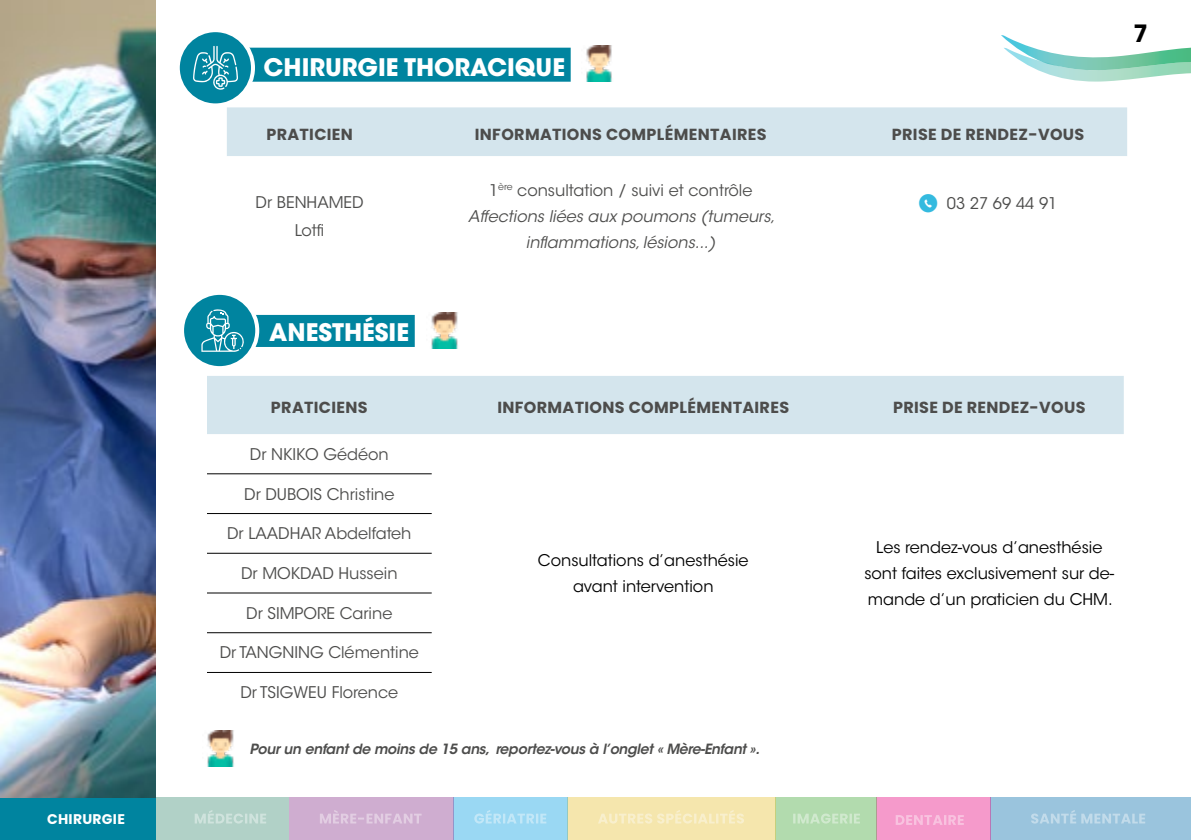
<style>
.page{position:relative;width:1191px;height:840px;background:#fff}
.page>*{position:absolute;margin:0;border:0;box-sizing:border-box;transform-origin:0 0}
.t1{font:700 24px "ITC Avant Garde Std";color:#fff}
.t2{font:700 24px "Poppins";color:#000}
.t3{font:16px/28px "ITC Avant Garde Std";color:#4d4d4c;text-align:center}
.t4{font:16px/26px "ITC Avant Garde Std";color:#000;text-align:center}
.t5{font:700 16px "Poppins";letter-spacing:.02em;color:#4d4d4c}
.t6{font:italic 16px/26px "ITC Avant Garde Std";color:#4d4d4c;text-align:center}
.t7{font:italic 600 14px "ITC Avant Garde Std";letter-spacing:-.02em;color:#4d4d4c}
.t8{font:700 14px "Poppins";letter-spacing:.02em;color:#fff}
.s1{font-style:normal}
.s2{font-family:"Social Media Circled";font-size:18px;color:#34badf}
</style>
<div class="page">
<div style="left:990px;top:797px;width:201px;height:42px;background:#9ac4dd"></div>
<div style="left:876px;top:797px;width:115px;height:42px;background:#f59acb"></div>
<svg style="left:895px;top:815px;width:68px;height:9px"></svg>
<svg style="left:1031px;top:810px;width:114px;height:13px"></svg>
<div style="left:775px;top:797px;width:101px;height:42px;background:#b2dbae"></div>
<svg style="left:793px;top:813px;width:67px;height:10px"></svg>
<div style="left:567px;top:797px;width:208px;height:42px;background:#f5e6ad"></div>
<svg style="left:598px;top:810px;width:146px;height:13px"></svg>
<div style="left:453px;top:797px;width:115px;height:42px;background:#9ad8f3"></div>
<svg style="left:474px;top:810px;width:72px;height:13px"></svg>
<div style="left:289px;top:797px;width:165px;height:42px;background:#cfadd0"></div>
<div style="left:156px;top:797px;width:133px;height:42px;background:#b1d1c7"></div>
<svg style="left:195px;top:810px;width:71px;height:13px"></svg>
<svg style="left:320px;top:810px;width:101px;height:13px"></svg>
<div style="left:0;top:797px;width:156px;height:42px;background:#00849f"></div>
<img style="left:0;top:0;width:156px;height:797px">
<div style="left:227px;top:107px;width:900px;height:49px;background:#d4e5ed"></div>
<svg style="left:1001px;top:35px;width:190px;height:47px"></svg>
<div style="left:201px;top:48px;width:369px;height:34px;background:#00849f"></div>
<div style="left:178px;top:30px;width:75px;height:75px;background:#00849f;border-radius:50%"></div>
<div style="left:176px;top:28px;width:79px;height:79px;border:4px solid #fff;border-radius:50%"></div>
<div style="left:218px;top:315px;width:197px;height:32px;background:#00849f"></div>
<div style="left:182px;top:293px;width:75px;height:75px;background:#00849f;border-radius:50%"></div>
<div style="left:180px;top:291px;width:79px;height:79px;border:4px solid #fff;border-radius:50%"></div>
<div style="left:207px;top:376px;width:916px;height:58px;background:#d4e5ed"></div>
<hr style="left:207px;top:473px;width:225px;height:1px;background:#000">
<hr style="left:207px;top:512px;width:225px;height:1px;background:#000">
<hr style="left:207px;top:552px;width:225px;height:1px;background:#000">
<hr style="left:207px;top:592px;width:225px;height:1px;background:#000">
<hr style="left:207px;top:632px;width:225px;height:1px;background:#000">
<hr style="left:207px;top:671px;width:225px;height:1px;background:#000">
<svg style="left:201px;top:309px;width:43px;height:43px"></svg>
<svg style="left:193px;top:46px;width:45px;height:44px"></svg>
<img style="left:207px;top:730px;width:27px;height:35px">
<img style="left:586px;top:46px;width:26px;height:35px">
<img style="left:431px;top:312px;width:27px;height:36px">
<p class="t8" style="left:47px;top:810px;width:79px">CHIRURGIE</p>
<h1 class="t1" style="left:264px;top:52px;width:303px">CHIRURGIE THORACIQUE</h1>
<p class="t5" style="left:266px;top:125px;width:88px">PRATICIEN</p>
<p class="t5" style="left:475px;top:125px;width:293px">INFORMATIONS COMPLÉMENTAIRES</p>
<p class="t5" style="left:892px;top:125px;width:194px">PRISE DE RENDEZ-VOUS</p>
<p class="t3" style="left:256px;top:188px;width:109px">Dr BENHAMED<br>Lotfi</p>
<p class="t6" style="left:468px;top:177px;width:308px"><span class="s1">1</span><sup>ère</sup> <span class="s1">consultation / suivi et contrôle<br></span>Affections liées aux poumons (tumeurs, inflammations, lésions...)</p>
<p class="t3" style="left:918px;top:189px;width:140px"><span class="s2">m</span> 03 27 69 44 91</p>
<h1 class="t2" style="left:1134px;top:20px;width:14px">7</h1>
<h1 class="t1" style="left:269px;top:317px;width:141px">ANESTHÉSIE</h1>
<p class="t5" style="left:271px;top:398px;width:98px">PRATICIENS</p>
<p class="t5" style="left:497px;top:398px;width:293px">INFORMATIONS COMPLÉMENTAIRES</p>
<p class="t5" style="left:893px;top:398px;width:194px">PRISE DE RENDEZ-VOUS</p>
<p class="t3" style="left:250px;top:440px;width:140px">Dr NKIKO Gédéon</p>
<p class="t3" style="left:244px;top:479px;width:152px">Dr DUBOIS Christine</p>
<p class="t3" style="left:227px;top:519px;width:186px">Dr LAADHAR Abdelfateh</p>
<p class="t3" style="left:241px;top:559px;width:158px">Dr MOKDAD Hussein</p>
<p class="t3" style="left:246px;top:598px;width:148px">Dr SIMPORE Carine</p>
<p class="t3" style="left:220px;top:638px;width:201px">Dr TANGNING Clémentine</p>
<p class="t3" style="left:240px;top:678px;width:159px">Dr TSIGWEU Florence</p>
<p class="t4" style="left:538px;top:547px;width:212px">Consultations d’anesthésie avant intervention</p>
<p class="t7" style="left:249px;top:739px;width:511px">Pour un enfant de moins de 15 ans, reportez-vous à l’onglet « Mère-Enfant ».</p>
<p class="t4" style="left:864px;top:534px;width:251px">Les rendez-vous d’anesthésie sont faites exclusivement sur de&shy;mande d’un praticien du CHM.</p>
</div>
